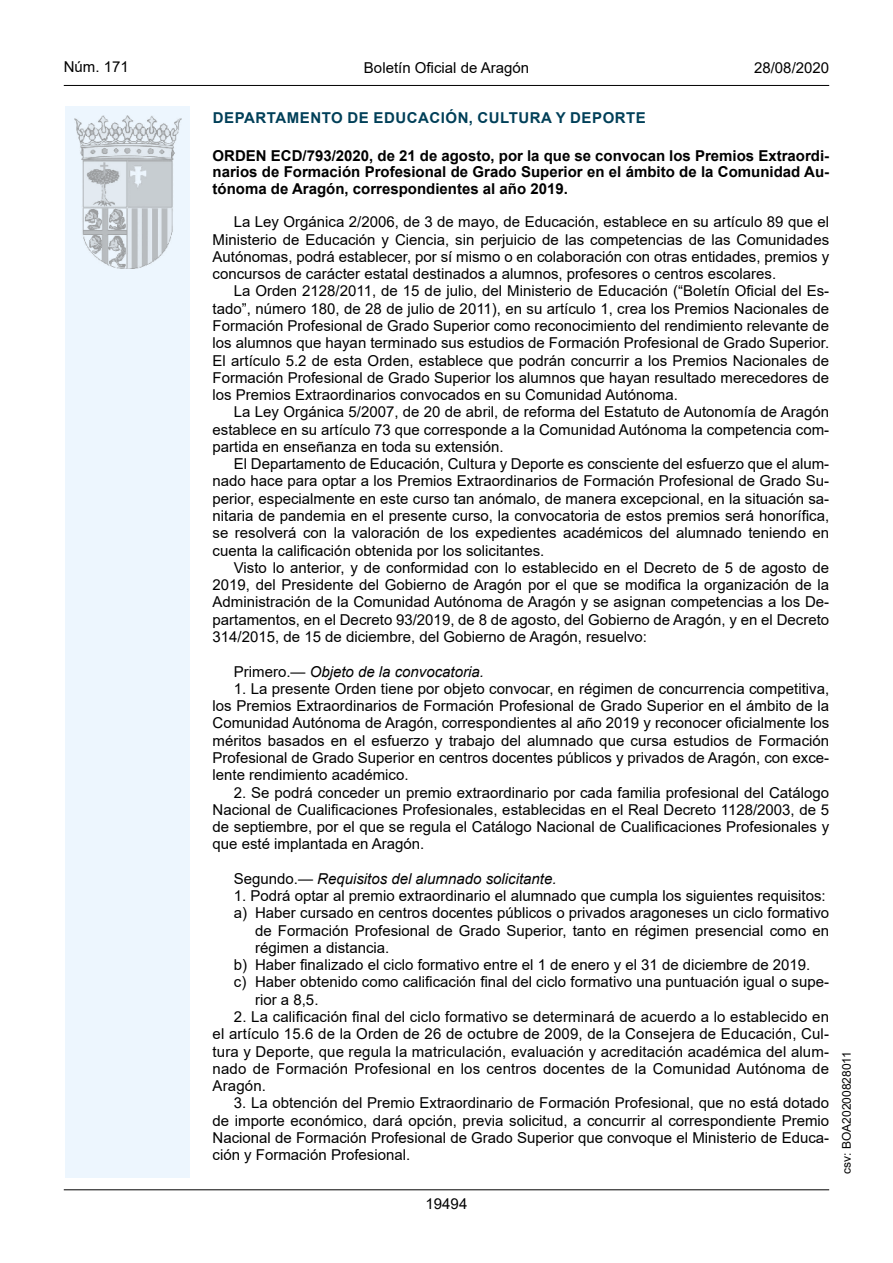
<style>
.page{position:relative;width:893px;height:1263px;background:#fff}
.page>*{position:absolute;margin:0;border:0;box-sizing:border-box;transform-origin:0 0}
.inicio_de_parrafo{font:15px/17.2px "Arial";color:#000;text-align:justify}
.Sangrado_01{font:15px/17.2px "Arial";color:#000;text-align:justify}
.Titulo_text{font:700 15px/16.5px "Arial";color:#000;text-align:justify}
.inicio_de_parrafo-2{font:italic 15px "Arial";color:#000}
.emisor_text{font:700 15px "Arial";letter-spacing:.035em;color:#003f58}
.t1{font:15px "Arial MT2";color:#000}
.t2{font:12px "Arial MT2";color:#000}
.s1{font-style:normal}
</style>
<div class="page">
<div style="left:65px;top:106px;width:125px;height:1072px;background:#edf6fe"></div>
<img style="left:75px;top:115px;width:106px;height:153px">
<hr style="left:64px;top:85px;width:765px;height:1px;background:#000">
<hr style="left:64px;top:1189px;width:765px;height:1px;background:#000">
<p class="t1" style="left:64px;top:57px;width:67px">Núm. 171</p>
<p class="inicio_de_parrafo" style="left:364px;top:59px;width:167px">Boletín Oficial de Aragón</p>
<p class="t1" style="left:754px;top:57px;width:77px">28/08/2020</p>
<h4 class="emisor_text" style="left:213px;top:107px;width:435px">DEPARTAMENTO DE EDUCACIÓN, CULTURA Y DEPORTE</h4>
<h5 class="Titulo_text" style="left:213px;top:147px;width:618px">ORDEN ECD/793/2020, de 21 de agosto, por la que se convocan los Premios Extraordi&shy;narios de Formación Profesional de Grado Superior en el ámbito de la Comunidad Au&shy;tónoma de Aragón, correspondientes al año 2019.</h5>
<p class="inicio_de_parrafo" style="left:213px;top:213px;width:618px;text-indent:21px">La Ley Orgánica 2/2006, de 3 de mayo, de Educación, establece en su artículo 89 que el Ministerio de Educación y Ciencia, sin perjuicio de las competencias de las Comunidades Autónomas, podrá establecer, por sí mismo o en colaboración con otras entidades, premios y concursos de carácter estatal destinados a alumnos, profesores o centros escolares.</p>
<p class="inicio_de_parrafo" style="left:213px;top:282px;width:618px;text-indent:21px">La Orden 2128/2011, de 15 de julio, del Ministerio de Educación (“Boletín Oficial del Es&shy;tado”, número 180, de 28 de julio de 2011), en su artículo 1, crea los Premios Nacionales de Formación Profesional de Grado Superior como reconocimiento del rendimiento relevante de los alumnos que hayan terminado sus estudios de Formación Profesional de Grado Superior.<br>El artículo 5.2 de esta Orden, establece que podrán concurrir a los Premios Nacionales de Formación Profesional de Grado Superior los alumnos que hayan resultado merecedores de los Premios Extraordinarios convocados en su Comunidad Autónoma.</p>
<p class="inicio_de_parrafo" style="left:213px;top:403px;width:618px;text-indent:21px">La Ley Orgánica 5/2007, de 20 de abril, de reforma del Estatuto de Autonomía de Aragón establece en su artículo 73 que corresponde a la Comunidad Autónoma la competencia com&shy;partida en enseñanza en toda su extensión.</p>
<p class="inicio_de_parrafo" style="left:213px;top:455px;width:618px;text-indent:21px">El Departamento de Educación, Cultura y Deporte es consciente del esfuerzo que el alum&shy;nado hace para optar a los Premios Extraordinarios de Formación Profesional de Grado Su&shy;perior, especialmente en este curso tan anómalo, de manera excepcional, en la situación sa&shy;nitaria de pandemia en el presente curso, la convocatoria de estos premios será honorífica, se resolverá con la valoración de los expedientes académicos del alumnado teniendo en cuenta la calificación obtenida por los solicitantes.</p>
<p class="inicio_de_parrafo" style="left:213px;top:559px;width:618px;text-indent:21px">Visto lo anterior, y de conformidad con lo establecido en el Decreto de 5 de agosto de 2019, del Presidente del Gobierno de Aragón por el que se modifica la organización de la Administración de la Comunidad Autónoma de Aragón y se asignan competencias a los De&shy;partamentos, en el Decreto 93/2019, de 8 de agosto, del Gobierno de Aragón, y en el Decreto 314/2015, de 15 de diciembre, del Gobierno de Aragón, resuelvo:</p>
<p class="inicio_de_parrafo-2" style="left:234px;top:662px;width:252px"><span class="s1">Primero.—</span> Objeto de la convocatoria.</p>
<p class="inicio_de_parrafo" style="left:213px;top:680px;width:618px;text-indent:21px">1. La presente Orden tiene por objeto convocar, en régimen de concurrencia competitiva, los Premios Extraordinarios de Formación Profesional de Grado Superior en el ámbito de la Comunidad Autónoma de Aragón, correspondientes al año 2019 y reconocer oficialmente los méritos basados en el esfuerzo y trabajo del alumnado que cursa estudios de Formación Profesional de Grado Superior en centros docentes públicos y privados de Aragón, con exce&shy;lente rendimiento académico.</p>
<p class="inicio_de_parrafo" style="left:213px;top:783px;width:618px;text-indent:21px">2. Se podrá conceder un premio extraordinario por cada familia profesional del Catálogo Nacional de Cualificaciones Profesionales, establecidas en el Real Decreto 1128/2003, de 5 de septiembre, por el que se regula el Catálogo Nacional de Cualificaciones Profesionales y que esté implantada en Aragón.</p>
<p class="inicio_de_parrafo-2" style="left:234px;top:869px;width:324px"><span class="s1">Segundo.—</span> Requisitos del alumnado solicitante.</p>
<p class="inicio_de_parrafo" style="left:234px;top:887px;width:593px">1. Podrá optar al premio extraordinario el alumnado que cumpla los siguientes requisitos:</p>
<p class="Sangrado_01" style="left:255px;top:904px;width:576px;text-indent:-21px">a) Haber cursado en centros docentes públicos o privados aragoneses un ciclo formativo de Formación Profesional de Grado Superior, tanto en régimen presencial como en régimen a distancia.</p>
<p class="Sangrado_01" style="left:234px;top:956px;width:578px">b) Haber finalizado el ciclo formativo entre el 1 de enero y el 31 de diciembre de 2019.</p>
<p class="Sangrado_01" style="left:255px;top:973px;width:576px;text-indent:-21px">c) Haber obtenido como calificación final del ciclo formativo una puntuación igual o supe&shy;rior a 8,5.</p>
<p class="inicio_de_parrafo" style="left:213px;top:1008px;width:618px;text-indent:21px">2. La calificación final del ciclo formativo se determinará de acuerdo a lo establecido en el artículo 15.6 de la Orden de 26 de octubre de 2009, de la Consejera de Educación, Cul&shy;tura y Deporte, que regula la matriculación, evaluación y acreditación académica del alum&shy;nado de Formación Profesional en los centros docentes de la Comunidad Autónoma de Aragón.</p>
<p class="inicio_de_parrafo" style="left:213px;top:1094px;width:618px;text-indent:21px">3. La obtención del Premio Extraordinario de Formación Profesional, que no está dotado de importe económico, dará opción, previa solicitud, a concurrir al correspondiente Premio Nacional de Formación Profesional de Grado Superior que convoque el Ministerio de Educa&shy;ción y Formación Profesional.</p>
<p class="t1" style="left:426px;top:1193px;width:43px">19494</p>
<p class="t2" style="left:838px;top:1174px;width:124px;rotate:-90deg">csv: BOA20200828011</p>
</div>
